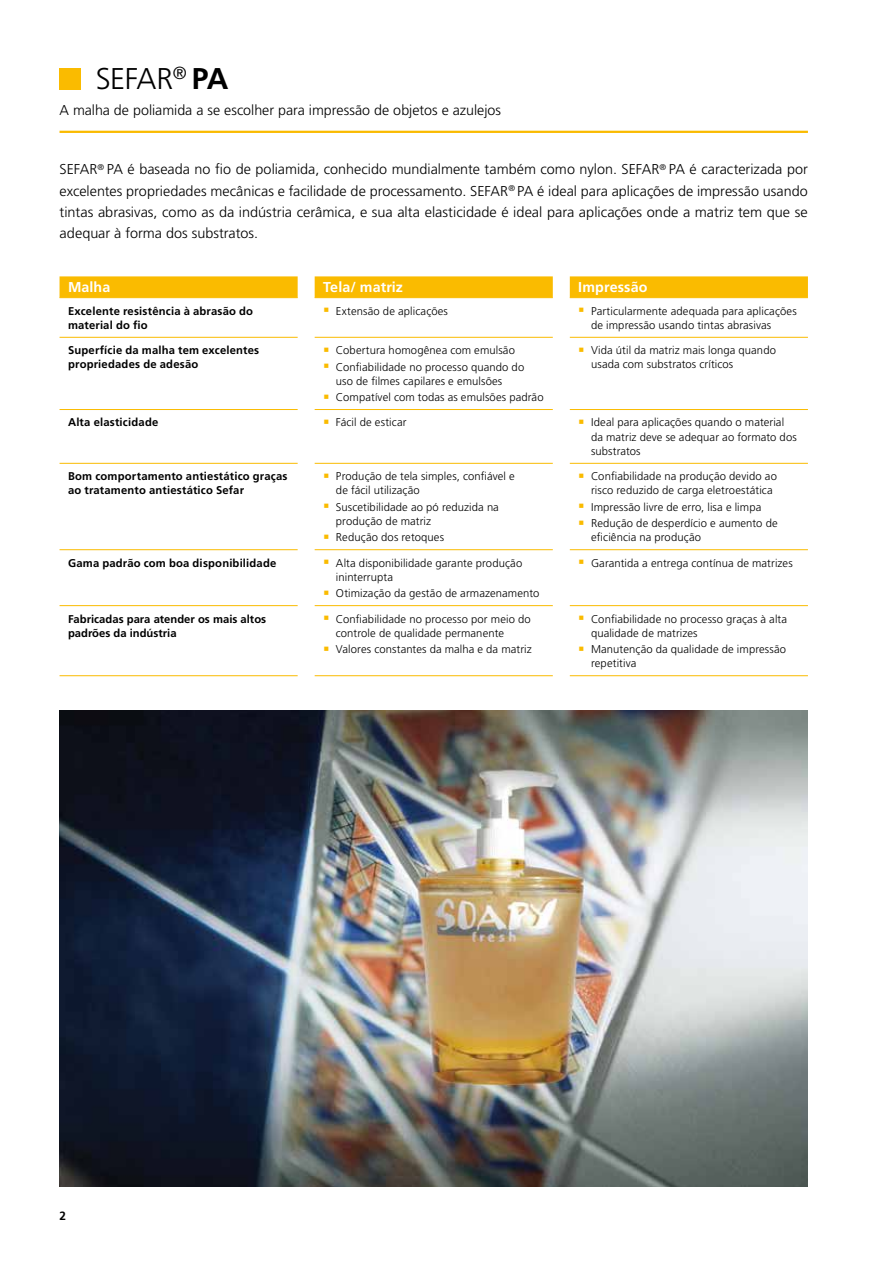
<style>
.page{position:relative;width:893px;height:1263px;background:#fff}
.page>*{position:absolute;margin:0;border:0;box-sizing:border-box;transform-origin:0 0}
.t1{font:300 30px "Frutiger LT Std";letter-spacing:-.02em;color:#000}
.t2{font:300 14.25px/21.3px "Frutiger LT Std";color:#000;text-align:justify}
.t3{font:700 14.25px "Frutiger LT Std";letter-spacing:.005em;color:#fff}
.t4{font:700 12px "Frutiger LT Std";color:#000}
.t5{font:300 11.25px/14.2px "Frutiger LT Std";letter-spacing:.01em;color:#000}
.t6{font:700 11.25px/14.2px "Frutiger LT Std";letter-spacing:.015em;color:#000}
.s1{font-weight:700}
</style>
<div class="page">
<hr style="left:60px;top:131px;width:748px;height:2px;background:#fabb00">
<svg style="left:60px;top:276px;width:748px;height:22px;background:#fabf10"></svg>
<hr style="left:60px;top:297px;width:238px;height:1px;background:#fabb00">
<hr style="left:60px;top:337px;width:238px;height:1px;background:#fabb00">
<hr style="left:60px;top:409px;width:238px;height:1px;background:#fabb00">
<hr style="left:60px;top:463px;width:238px;height:1px;background:#fabb00">
<hr style="left:60px;top:549px;width:238px;height:1px;background:#fabb00">
<hr style="left:60px;top:605px;width:238px;height:1px;background:#fabb00">
<hr style="left:60px;top:675px;width:238px;height:1px;background:#fabb00">
<hr style="left:315px;top:297px;width:238px;height:1px;background:#fabb00">
<hr style="left:315px;top:337px;width:238px;height:1px;background:#fabb00">
<hr style="left:315px;top:409px;width:238px;height:1px;background:#fabb00">
<hr style="left:315px;top:463px;width:238px;height:1px;background:#fabb00">
<hr style="left:315px;top:549px;width:238px;height:1px;background:#fabb00">
<hr style="left:315px;top:605px;width:238px;height:1px;background:#fabb00">
<hr style="left:315px;top:675px;width:238px;height:1px;background:#fabb00">
<hr style="left:570px;top:297px;width:238px;height:1px;background:#fabb00">
<hr style="left:570px;top:337px;width:238px;height:1px;background:#fabb00">
<hr style="left:570px;top:409px;width:238px;height:1px;background:#fabb00">
<hr style="left:570px;top:463px;width:238px;height:1px;background:#fabb00">
<hr style="left:570px;top:549px;width:238px;height:1px;background:#fabb00">
<hr style="left:570px;top:605px;width:238px;height:1px;background:#fabb00">
<hr style="left:570px;top:675px;width:238px;height:1px;background:#fabb00">
<img style="left:60px;top:710px;width:748px;height:476px">
<div style="left:60px;top:68px;width:21px;height:21px;background:#fabb00"></div>
<h1 class="t1" style="left:96px;top:62px;width:134px">SEFAR<sup>®</sup> <span class="s1">PA</span></h1>
<p class="t2" style="left:60px;top:99px;width:443px">A malha de poliamida a se escolher para impressão de objetos e azulejos</p>
<p class="t2" style="left:60px;top:159px;width:750px">SEFAR<sup>®</sup> PA é baseada no fio de poliamida, conhecido mundialmente também como nylon. SEFAR<sup>®</sup> PA é caracterizada por excelentes propriedades mecânicas e facilidade de processamento. SEFAR<sup>®</sup> PA é ideal para aplicações de impressão usando tintas abrasivas, como as da indústria cerâmica, e sua alta elasticidade é ideal para aplicações onde a matriz tem que se adequar à forma dos substratos.</p>
<p class="t3" style="left:68px;top:279px;width:44px">Malha</p>
<p class="t3" style="left:323px;top:279px;width:81px">Tela/ matriz</p>
<p class="t3" style="left:578px;top:279px;width:71px">Impressão</p>
<p class="t6" style="left:68px;top:304px;width:187px">Excelente resistência à abrasão do material do fio</p>
<p class="t5" style="left:336px;top:304px;width:114px">Extensão de aplicações</p>
<p class="t5" style="left:591px;top:304px;width:207px">Particularmente adequada para aplicações de impressão usando tintas abrasivas</p>
<p class="t6" style="left:68px;top:343px;width:193px">Superfície da malha tem excelentes propriedades de adesão</p>
<p class="t5" style="left:336px;top:342px;width:190px;line-height:16.4px">Cobertura homogênea com emulsão<br>Confiabilidade no processo quando do</p>
<p class="t5" style="left:336px;top:373px;width:209px;line-height:16.4px">uso de filmes capilares e emulsões<br>Compatível com todas as emulsões padrão</p>
<p class="t5" style="left:591px;top:343px;width:186px">Vida útil da matriz mais longa quando usada com substratos críticos</p>
<p class="t6" style="left:68px;top:415px;width:92px">Alta elasticidade</p>
<p class="t5" style="left:336px;top:416px;width:72px">Fácil de esticar</p>
<p class="t5" style="left:591px;top:416px;width:207px">Ideal para aplicações quando o material da matriz deve se adequar ao formato dos substratos</p>
<p class="t6" style="left:68px;top:469px;width:221px">Bom comportamento antiestático graças ao tratamento antiestático Sefar</p>
<p class="t5" style="left:336px;top:469px;width:180px">Produção de tela simples, confiável e de fácil utilização</p>
<p class="t5" style="left:336px;top:500px;width:164px">Suscetibilidade ao pó reduzida na produção de matriz</p>
<p class="t5" style="left:336px;top:530px;width:110px">Redução dos retoques</p>
<p class="t5" style="left:591px;top:469px;width:187px">Confiabilidade na produção devido ao risco reduzido de carga eletroestática</p>
<p class="t5" style="left:591px;top:499px;width:188px;line-height:16.4px">Impressão livre de erro, lisa e limpa<br>Redução de desperdício e aumento de</p>
<p class="t5" style="left:591px;top:530px;width:111px">eficiência na produção</p>
<p class="t6" style="left:68px;top:556px;width:210px">Gama padrão com boa disponibilidade</p>
<p class="t5" style="left:336px;top:556px;width:188px">Alta disponibilidade garante produção ininterrupta</p>
<p class="t5" style="left:336px;top:586px;width:205px">Otimização da gestão de armazenamento</p>
<p class="t6" style="left:68px;top:612px;width:200px">Fabricadas para atender os mais altos padrões da indústria</p>
<p class="t5" style="left:336px;top:612px;width:196px">Confiabilidade no processo por meio do controle de qualidade permanente</p>
<p class="t5" style="left:336px;top:642px;width:197px">Valores constantes da malha e da matriz</p>
<p class="t5" style="left:591px;top:556px;width:203px">Garantida a entrega contínua de matrizes</p>
<p class="t5" style="left:591px;top:612px;width:198px">Confiabilidade no processo graças à alta qualidade de matrizes</p>
<p class="t5" style="left:591px;top:642px;width:197px">Manutenção da qualidade de impressão repetitiva</p>
<p class="t4" style="left:59px;top:1209px;width:8px">2</p>
</div>
